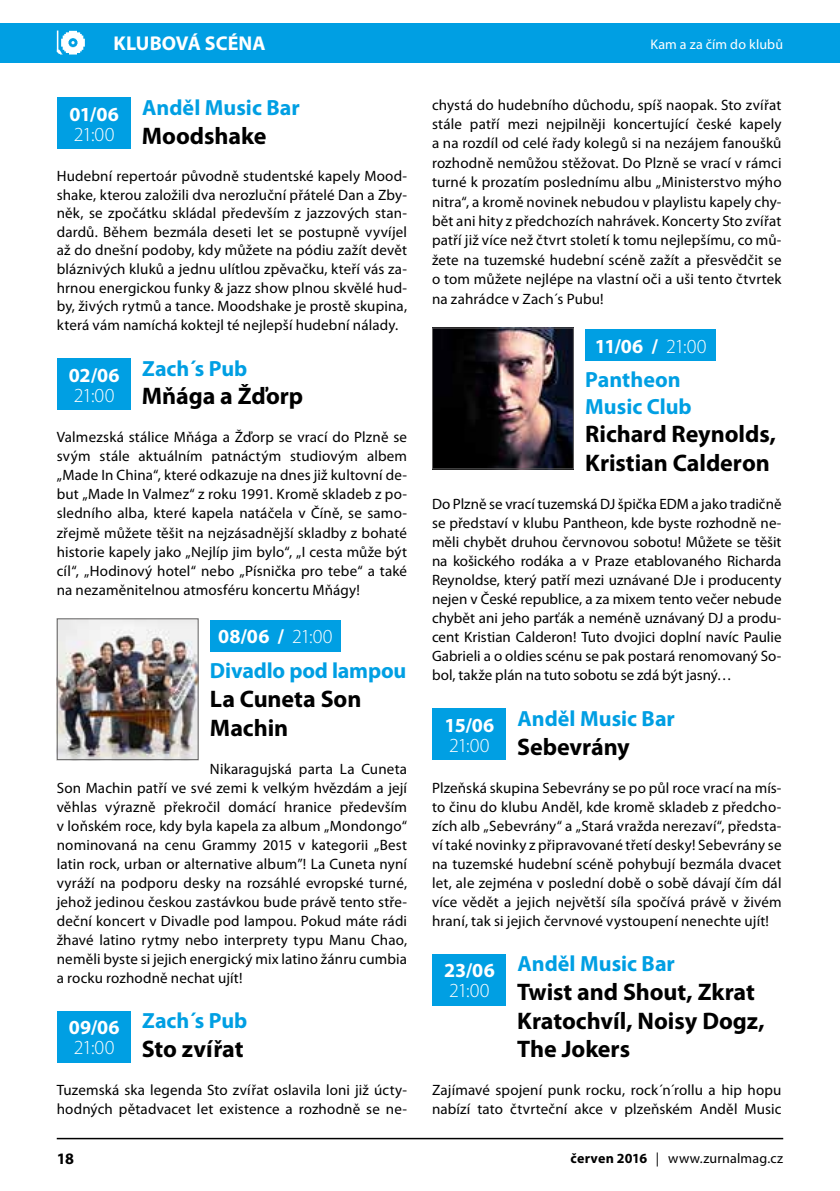
<style>
.page{position:relative;width:840px;height:1191px;background:#fff}
.page>*{position:absolute;margin:0;border:0;box-sizing:border-box;transform-origin:0 0}
.t1{font:700 24px/28.8px "Myriad Pro";letter-spacing:-.005em;color:#000}
.t2{font:700 22px/26.4px "Myriad Pro";color:#009fe3}
.t3{font:700 20px "Myriad Pro";letter-spacing:.005em;color:#fff}
.t4{font:300 20px "Myriad Pro";letter-spacing:-.02em;color:#fff}
.t5{font:700 16px "Myriad Pro";color:#000}
.t6{font:15px/19px "Myriad Pro";letter-spacing:.01em;color:#000;text-align:justify}
.t7{font:14px "Myriad Pro";letter-spacing:.01em;color:#000}
.t8{font:14px "Myriad Pro";letter-spacing:.015em;color:#fff}
.s1{font-weight:300}
.s2{font-weight:700}
</style>
<div class="page">
<div style="left:0;top:23px;width:839px;height:39px;background:#009fe3"></div>
<svg style="left:57px;top:31px;width:28px;height:24px"></svg>
<hr style="left:57px;top:1137px;width:725px;height:2px;background:#000">
<div style="left:210px;top:620px;width:130px;height:31px;background:#009fe3"></div>
<div style="left:585px;top:329px;width:130px;height:32px;background:#009fe3"></div>
<div style="left:57px;top:98px;width:73px;height:51px;background:#009fe3"></div>
<div style="left:57px;top:358px;width:73px;height:51px;background:#009fe3"></div>
<img style="left:59px;top:620px;width:137px;height:138px">
<div style="left:57px;top:618px;width:141px;height:142px;border:1px solid #646363"></div>
<div style="left:57px;top:1011px;width:73px;height:51px;background:#009fe3"></div>
<img style="left:434px;top:329px;width:137px;height:138px">
<div style="left:432px;top:327px;width:141px;height:142px;border:1px solid #646363"></div>
<div style="left:432px;top:708px;width:73px;height:51px;background:#009fe3"></div>
<div style="left:432px;top:954px;width:73px;height:51px;background:#009fe3"></div>
<h3 class="t3" style="left:113px;top:30px;width:153px">KLUBOVÁ SCÉNA</h3>
<h2 class="t2" style="left:142px;top:94px;width:159px">Anděl Music Bar</h2>
<h1 class="t1" style="left:142px;top:120px;width:126px">Moodshake</h1>
<p class="t6" style="left:57px;top:166px;width:351px">Hudební repertoár původně studentské kapely Mood&shy;shake, kterou založili dva nerozluční přátelé Dan a Zby&shy;něk, se zpočátku skládal především z jazzových stan&shy;dardů. Během bezmála deseti let se postupně vyvíjel až do dnešní podoby, kdy můžete na pódiu zažít devět bláznivých kluků a jednu ulítlou zpěvačku, kteří vás za&shy;hrnou energickou funky &amp; jazz show plnou skvělé hud&shy;by, živých rytmů a tance. Moodshake je prostě skupina, která vám namíchá koktejl té nejlepší hudební nálady.</p>
<h2 class="t2" style="left:142px;top:354px;width:107px">Zach´s Pub</h2>
<h1 class="t1" style="left:142px;top:381px;width:163px">Mňága a Žďorp</h1>
<p class="t6" style="left:57px;top:428px;width:352px">Valmezská stálice Mňága a Žďorp se vrací do Plzně se svým stále aktuálním patnáctým studiovým albem „Made In China“, které odkazuje na dnes již kultovní de&shy;but „Made In Valmez“ z roku 1991. Kromě skladeb z po&shy;sledního alba, které kapela natáčela v Číně, se samo&shy;zřejmě můžete těšit na nejzásadnější skladby z bohaté historie kapely jako „Nejlíp jim bylo“, „I cesta může být cíl“, „Hodinový hotel“ nebo „Písnička pro tebe“ a také na nezaměnitelnou atmosféru koncertu Mňágy!</p>
<h3 class="t3" style="left:218px;top:623px;width:116px">08/06 / <span class="s1">21:00</span></h3>
<h2 class="t2" style="left:210px;top:656px;width:198px">Divadlo pod lampou</h2>
<h1 class="t1" style="left:210px;top:683px;width:153px">La Cuneta Son<br>Machin</h1>
<p class="t6" style="left:57px;top:759px;width:352px;text-indent:153px">Nikaragujská parta La Cuneta Son Machin patří ve své zemi k velkým hvězdám a její věhlas výrazně překročil domácí hranice především v loňském roce, kdy byla kapela za album „Mondongo“ nominovaná na cenu Grammy 2015 v kategorii „Best latin rock, urban or alternative album”! La Cuneta nyní vyráží na podporu desky na rozsáhlé evropské turné, jehož jedinou českou zastávkou bude právě tento stře&shy;deční koncert v Divadle pod lampou. Pokud máte rádi žhavé latino rytmy nebo interprety typu Manu Chao, neměli byste si jejich energický mix latino žánru cumbia a rocku rozhodně nechat ujít!</p>
<h2 class="t2" style="left:142px;top:1006px;width:107px">Zach´s Pub</h2>
<h1 class="t1" style="left:142px;top:1033px;width:103px">Sto zvířat</h1>
<p class="t6" style="left:57px;top:1080px;width:351px">Tuzemská ska legenda Sto zvířat oslavila loni již úcty&shy;hodných pětadvacet let existence a rozhodně se ne-</p>
<h3 class="t3" style="left:69px;top:101px;width:51px">01/06</h3>
<h3 class="t4" style="left:74px;top:122px;width:42px">21:00</h3>
<h3 class="t3" style="left:69px;top:362px;width:52px">02/06</h3>
<h3 class="t4" style="left:74px;top:383px;width:42px">21:00</h3>
<h3 class="t3" style="left:69px;top:1014px;width:52px">09/06</h3>
<h3 class="t4" style="left:74px;top:1035px;width:42px">21:00</h3>
<p class="t8" style="left:650px;top:35px;width:134px">Kam a za čím do klubů</p>
<p class="t6" style="left:432px;top:95px;width:351px">chystá do hudebního důchodu, spíš naopak. Sto zvířat stále patří mezi nejpilněji koncertující české kapely a na rozdíl od celé řady kolegů si na nezájem fanoušků rozhodně nemůžou stěžovat. Do Plzně se vrací v rámci turné k prozatím poslednímu albu „Ministerstvo mýho nitra“, a kromě novinek nebudou v playlistu kapely chy&shy;bět ani hity z předchozích nahrávek. Koncerty Sto zvířat patří již více než čtvrt století k tomu nejlepšímu, co mů&shy;žete na tuzemské hudební scéně zažít a přesvědčit se o tom můžete nejlépe na vlastní oči a uši tento čtvrtek na zahrádce v Zach´s Pubu!</p>
<h3 class="t3" style="left:594px;top:333px;width:113px">11/06 / <span class="s1">21:00</span></h3>
<h2 class="t2" style="left:585px;top:366px;width:108px">Pantheon<br>Music Club</h2>
<h1 class="t1" style="left:585px;top:419px;width:192px">Richard Reynolds,<br>Kristian Calderon</h1>
<p class="t6" style="left:432px;top:494px;width:351px">Do Plzně se vrací tuzemská DJ špička EDM a jako tradičně se představí v klubu Pantheon, kde byste rozhodně ne&shy;měli chybět druhou červnovou sobotu! Můžete se těšit na košického rodáka a v Praze etablovaného Richarda Reynoldse, který patří mezi uznávané DJe i producenty nejen v České republice, a za mixem tento večer nebude chybět ani jeho parťák a neméně uznávaný DJ a produ&shy;cent Kristian Calderon! Tuto dvojici doplní navíc Paulie Gabrieli a o oldies scénu se pak postará renomovaný So&shy;bol, takže plán na tuto sobotu se zdá být jasný…</p>
<h2 class="t2" style="left:517px;top:704px;width:159px">Anděl Music Bar</h2>
<h1 class="t1" style="left:517px;top:731px;width:114px">Sebevrány</h1>
<p class="t6" style="left:432px;top:777px;width:351px">Plzeňská skupina Sebevrány se po půl roce vrací na mís&shy;to činu do klubu Anděl, kde kromě skladeb z předcho&shy;zích alb „Sebevrány“ a „Stará vražda nerezaví“, předsta&shy;ví také novinky z připravované třetí desky! Sebevrány se na tuzemské hudební scéně pohybují bezmála dvacet let, ale zejména v poslední době o sobě dávají čím dál více vědět a jejich největší síla spočívá právě v živém hraní, tak si jejich červnové vystoupení nenechte ujít!</p>
<h2 class="t2" style="left:517px;top:949px;width:159px">Anděl Music Bar</h2>
<h1 class="t1" style="left:517px;top:976px;width:249px">Twist and Shout, Zkrat<br>Kratochvíl, Noisy Dogz,<br>The Jokers</h1>
<p class="t6" style="left:432px;top:1080px;width:351px">Zajímavé spojení punk rocku, rock´n´rollu a hip hopu nabízí tato čtvrteční akce v plzeňském Anděl Music</p>
<h3 class="t3" style="left:444px;top:712px;width:51px">15/06</h3>
<h3 class="t4" style="left:449px;top:733px;width:42px">21:00</h3>
<h3 class="t3" style="left:444px;top:957px;width:52px">23/06</h3>
<h3 class="t4" style="left:449px;top:978px;width:42px">21:00</h3>
<p class="t5" style="left:57px;top:1148px;width:19px">18</p>
<p class="t7" style="left:570px;top:1149px;width:214px"><span class="s2">červen 2016</span> | www.zurnalmag.cz</p>
</div>
